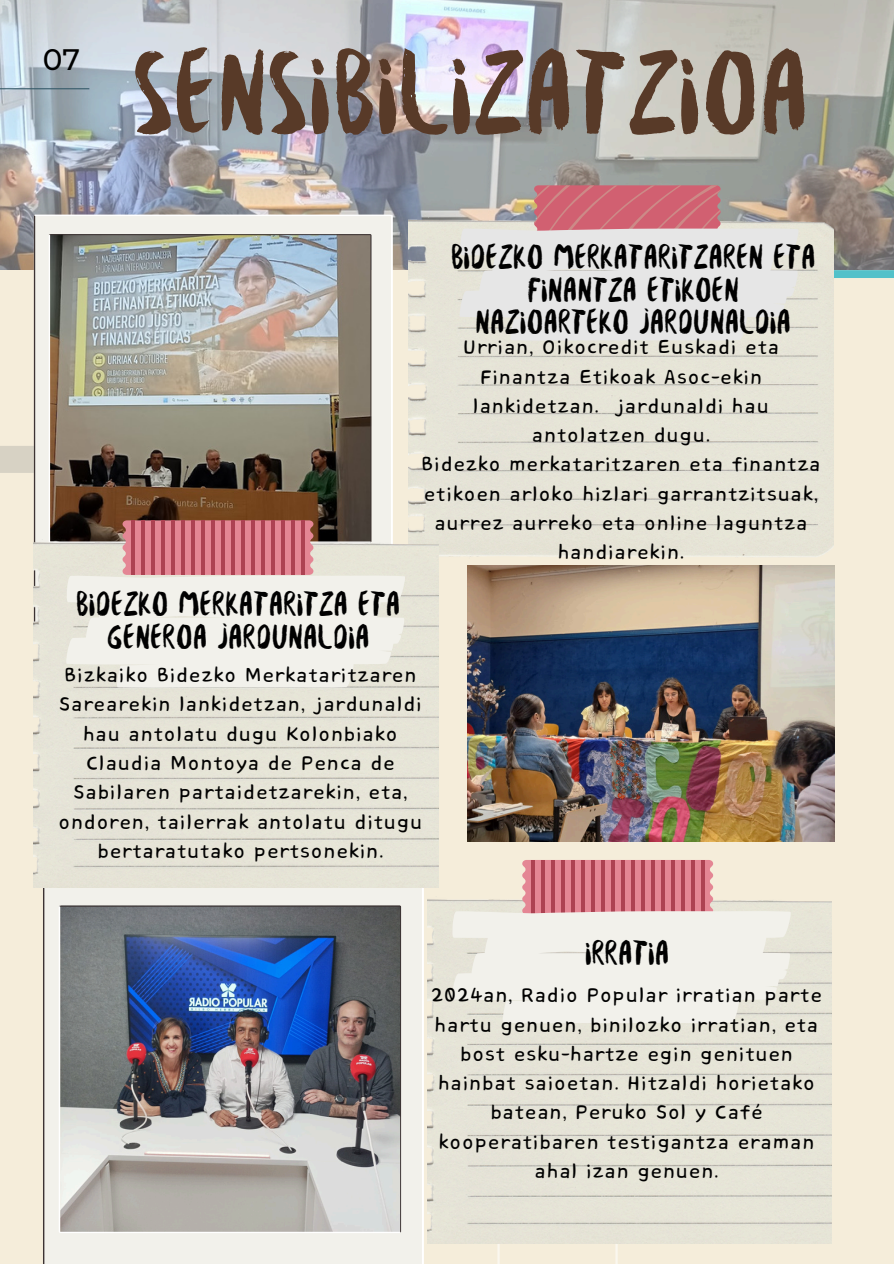
<style>
.page{position:relative;width:894px;height:1264px;background:#fff}
.page>*{position:absolute;margin:0;border:0;box-sizing:border-box;transform-origin:0 0}
.t1{font:127.5px "Besomextended";color:#583a28}
.t2{font:37.05px/32.7px "Besomextended";color:#010101;text-align:center}
.t3{font:500 29.55px "Montserrat";color:#000}
.t4{font:25.05px/29.2px "Core Bandi Face";color:#010101;text-align:center}
</style>
<div class="page">
<img style="left:0;top:0;width:893px;height:270px">
<div style="left:0;top:270px;width:893px;height:993px;background:#f5edda"></div>
<div style="left:0;top:446px;width:122px;height:27px;background:#d7d2c4"></div>
<hr style="left:0;top:88px;width:89px;height:1px;background:#365a69">
<div style="left:438px;top:270px;width:455px;height:8px;background:#52c1c9"></div>
<svg style="left:497px;top:1243px;width:120px;height:20px"></svg>
<img style="left:408px;top:217px;width:425px;height:344px">
<div style="left:427px;top:899px;width:404px;height:344px;background:#e6e4d7"></div>
<img style="left:43px;top:887px;width:381px;height:376px">
<svg style="left:458px;top:185px;width:341px;height:156px"></svg>
<svg style="left:450px;top:860px;width:341px;height:163px"></svg>
<img style="left:34px;top:215px;width:359px;height:325px">
<div style="left:34px;top:540px;width:404px;height:347px;background:#e6e4d7"></div>
<svg style="left:65px;top:520px;width:341px;height:168px"></svg>
<img style="left:467px;top:566px;width:366px;height:275px">
<p class="t3" style="left:43px;top:41px;width:39px">07</p>
<p class="t1" style="left:133px;top:39px;width:677px">SENSIBILIZATZIOA</p>
<p class="t2" style="left:450px;top:243px;width:366px">BIDEZKO MERKATARITZAREN ETA<br>FINANTZA ETIKOEN<br>NAZIOARTEKO JARDUNALDIA</p>
<h1 class="t4" style="left:462px;top:334px;width:319px">Urrian, Oikocredit Euskadi eta<br>Finantza Etikoak Asoc-ekin lankidetzan. jardunaldi hau antolatzen dugu.</h1>
<p class="t4" style="left:421px;top:451px;width:402px">Bidezko merkataritzaren eta finantza etikoen arloko hizlari garrantzitsuak, aurrez aurreko eta online laguntza handiarekin.</p>
<p class="t2" style="left:76px;top:591px;width:326px">BIDEZKO MERKATARITZA ETA<br>GENEROA JARDUNALDIA</p>
<p class="t4" style="left:58px;top:661px;width:366px">Bizkaiko Bidezko Merkataritzaren Sarearekin lankidetzan, jardunaldi hau antolatu dugu Kolonbiako Claudia Montoya de Penca de Sabilaren partaidetzarekin, eta, ondoren, tailerrak antolatu ditugu bertaratutako pertsonekin.</p>
<p class="t2" style="left:585px;top:939px;width:86px">IRRATIA</p>
<h2 class="t4" style="left:431px;top:981px;width:393px">2024an, Radio Popular irratian parte hartu genuen, binilozko irratian, eta bost esku-hartze egin genituen hainbat saioetan. Hitzaldi horietako batean, Peruko Sol y Café kooperatibaren testigantza eraman ahal izan genuen.</h2>
</div>
